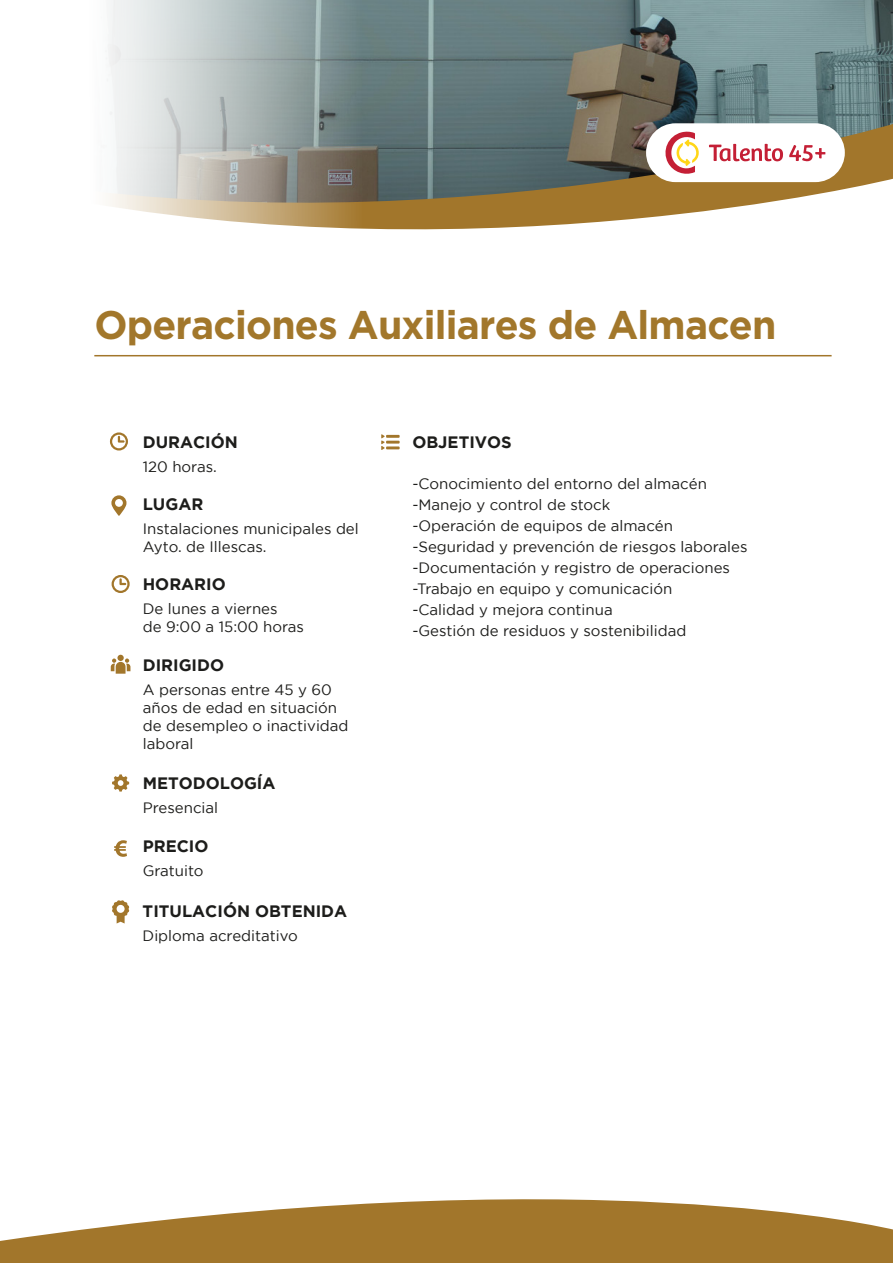
<style>
.page{position:relative;width:893px;height:1263px;background:#fff}
.page>*{position:absolute;margin:0;border:0;box-sizing:border-box;transform-origin:0 0}
.t1{font:700 39.9px "Gotham";letter-spacing:-.02em;color:#a2772b}
.t2{font:700 16.5px "Gotham";color:#1d1d1b}
.t3{font:15px/21px "Gotham";color:#1d1d1b}
</style>
<div class="page">
<svg style="left:112px;top:900px;width:17px;height:23px"></svg>
<div style="left:117px;top:905px;width:8px;height:8px;background:#fff;border-radius:50%"></div>
<svg style="left:0;top:1199px;width:893px;height:64px;fill:#a2762b"></svg>
<img style="left:416px;top:0;width:477px;height:230px">
<svg style="left:106px;top:0;width:310px;height:230px;background:#a9aea9"></svg>
<svg style="left:110px;top:432px;width:18px;height:18px"></svg>
<svg style="left:112px;top:575px;width:18px;height:18px"></svg>
<hr style="left:94px;top:355px;width:738px;height:1px;background:#a2762b">
<div style="left:117px;top:655px;width:7px;height:6px;background:#a2762b;border-radius:50%"></div>
<svg style="left:111px;top:658px;width:19px;height:16px"></svg>
<svg style="left:381px;top:434px;width:19px;height:16px"></svg>
<svg style="left:114px;top:840px;width:13px;height:17px"></svg>
<svg style="left:112px;top:774px;width:17px;height:17px"></svg>
<svg style="left:111px;top:495px;width:15px;height:21px"></svg>
<div style="left:646px;top:123px;width:199px;height:59px;background:#fff;border-radius:29px"></div>
<svg style="left:665px;top:131px;width:34px;height:43px"></svg>
<svg style="left:709px;top:144px;width:74px;height:18px"></svg>
<svg style="left:789px;top:145px;width:36px;height:16px"></svg>
<h1 class="t1" style="left:94px;top:309px;width:684px">Operaciones Auxiliares de Almacen</h1>
<p class="t2" style="left:143px;top:435px;width:97px">DURACIÓN</p>
<p class="t3" style="left:143px;top:457px;width:76px">120 horas.</p>
<p class="t2" style="left:143px;top:497px;width:62px">LUGAR</p>
<p class="t3" style="left:143px;top:520px;width:218px;line-height:18px">Instalaciones municipales del<br>Ayto. de Illescas.</p>
<p class="t2" style="left:143px;top:576px;width:85px">HORARIO</p>
<p class="t3" style="left:143px;top:600px;width:163px;line-height:18px">De lunes a viernes<br>de 9:00 a 15:00 horas</p>
<p class="t2" style="left:143px;top:658px;width:83px">DIRIGIDO</p>
<p class="t3" style="left:143px;top:682px;width:207px;line-height:18px">A personas entre 45 y 60 años de edad en situación de desempleo o inactividad laboral</p>
<p class="t2" style="left:143px;top:776px;width:134px">METODOLOGÍA</p>
<p class="t3" style="left:143px;top:798px;width:77px">Presencial</p>
<p class="t2" style="left:143px;top:839px;width:67px">PRECIO</p>
<p class="t3" style="left:143px;top:862px;width:62px">Gratuito</p>
<p class="t2" style="left:143px;top:904px;width:206px">TITULACIÓN OBTENIDA</p>
<p class="t3" style="left:143px;top:926px;width:157px">Diploma acreditativo</p>
<p class="t2" style="left:412px;top:435px;width:101px">OBJETIVOS</p>
<p class="t3" style="left:412px;top:474px;width:337px">-Conocimiento del entorno del almacén -Manejo y control de stock<br>-Operación de equipos de almacén -Seguridad y prevención de riesgos laborales -Documentación y registro de operaciones -Trabajo en equipo y comunicación<br>-Calidad y mejora continua<br>-Gestión de residuos y sostenibilidad</p>
</div>
